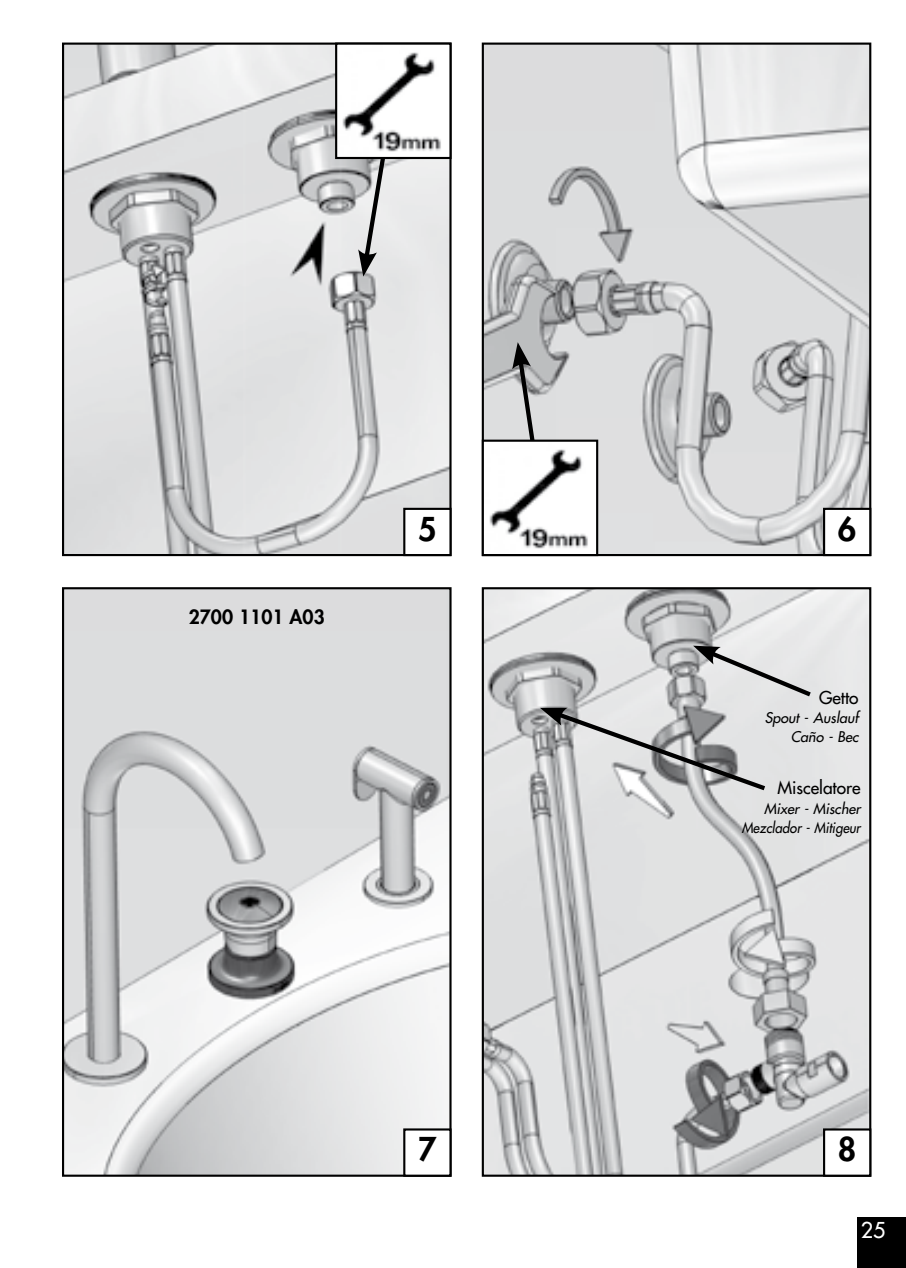
<style>
.page{position:relative;width:906px;height:1268px;background:#fff}
.page>*{position:absolute;margin:0;border:0;box-sizing:border-box;transform-origin:0 0}
.t1{font:800 31.8px "Futura";color:#000}
.t2{font:21.3px "Futura";color:#fff}
.t3{font:800 19.2px "Futura";color:#000}
.t4{font:17.4px "Futura";color:#000}
.t5{font:italic 14.4px/19.2px "Futura";color:#000;text-align:right}
</style>
<div class="page">
<div style="left:857px;top:1217px;width:49px;height:50px;background:#000"></div>
<img style="left:65px;top:46px;width:383px;height:507px">
<div style="left:62px;top:43px;width:389px;height:513px;border:2px solid #000"></div>
<div style="left:404px;top:508px;width:46px;height:47px;background:#fff"></div>
<div style="left:403px;top:507px;width:48px;height:49px;border:2px solid #000"></div>
<img style="left:485px;top:46px;width:383px;height:507px">
<div style="left:482px;top:43px;width:389px;height:513px;border:2px solid #000"></div>
<div style="left:824px;top:508px;width:46px;height:47px;background:#fff"></div>
<div style="left:823px;top:507px;width:48px;height:49px;border:2px solid #000"></div>
<svg style="left:512px;top:342px;width:33px;height:97px;background:#a8a9aa"></svg>
<img style="left:485px;top:442px;width:110px;height:111px">
<div style="left:482px;top:439px;width:116px;height:117px;border:2px solid #000"></div>
<svg style="left:358px;top:159px;width:38px;height:117px;background:#bfc0c0"></svg>
<img style="left:338px;top:46px;width:110px;height:110px">
<div style="left:335px;top:43px;width:116px;height:116px;border:2px solid #000"></div>
<img style="left:65px;top:590px;width:383px;height:583px">
<div style="left:62px;top:587px;width:389px;height:589px;border:2px solid #000"></div>
<div style="left:404px;top:1129px;width:46px;height:46px;background:#fff"></div>
<div style="left:403px;top:1128px;width:48px;height:48px;border:2px solid #000"></div>
<img style="left:485px;top:590px;width:383px;height:583px">
<div style="left:482px;top:587px;width:389px;height:589px;border:2px solid #000"></div>
<div style="left:824px;top:1129px;width:46px;height:46px;background:#fff"></div>
<div style="left:823px;top:1128px;width:48px;height:48px;border:2px solid #000"></div>
<svg style="left:693px;top:645px;width:122px;height:54px;background:#c9caca"></svg>
<svg style="left:540px;top:707px;width:230px;height:86px;background:#babbbc"></svg>
<h3 class="t3" style="left:189px;top:605px;width:137px">2700 1101 A03</h3>
<h1 class="t1" style="left:418px;top:509px;width:20px">5</h1>
<h1 class="t1" style="left:838px;top:509px;width:20px">6</h1>
<p class="t4" style="left:819px;top:686px;width:41px">Getto</p>
<p class="t5" style="left:764px;top:708px;width:95px">Spout - Auslauf<br>Caño - Bec</p>
<p class="t4" style="left:777px;top:777px;width:85px">Miscelatore</p>
<p class="t5" style="left:741px;top:798px;width:120px">Mixer - Mischer<br>Mezclador - Mitigeur</p>
<h1 class="t1" style="left:418px;top:1129px;width:20px">7</h1>
<h1 class="t1" style="left:838px;top:1129px;width:20px">8</h1>
<h2 class="t2" style="left:860px;top:1215px;width:26px">25</h2>
</div>
